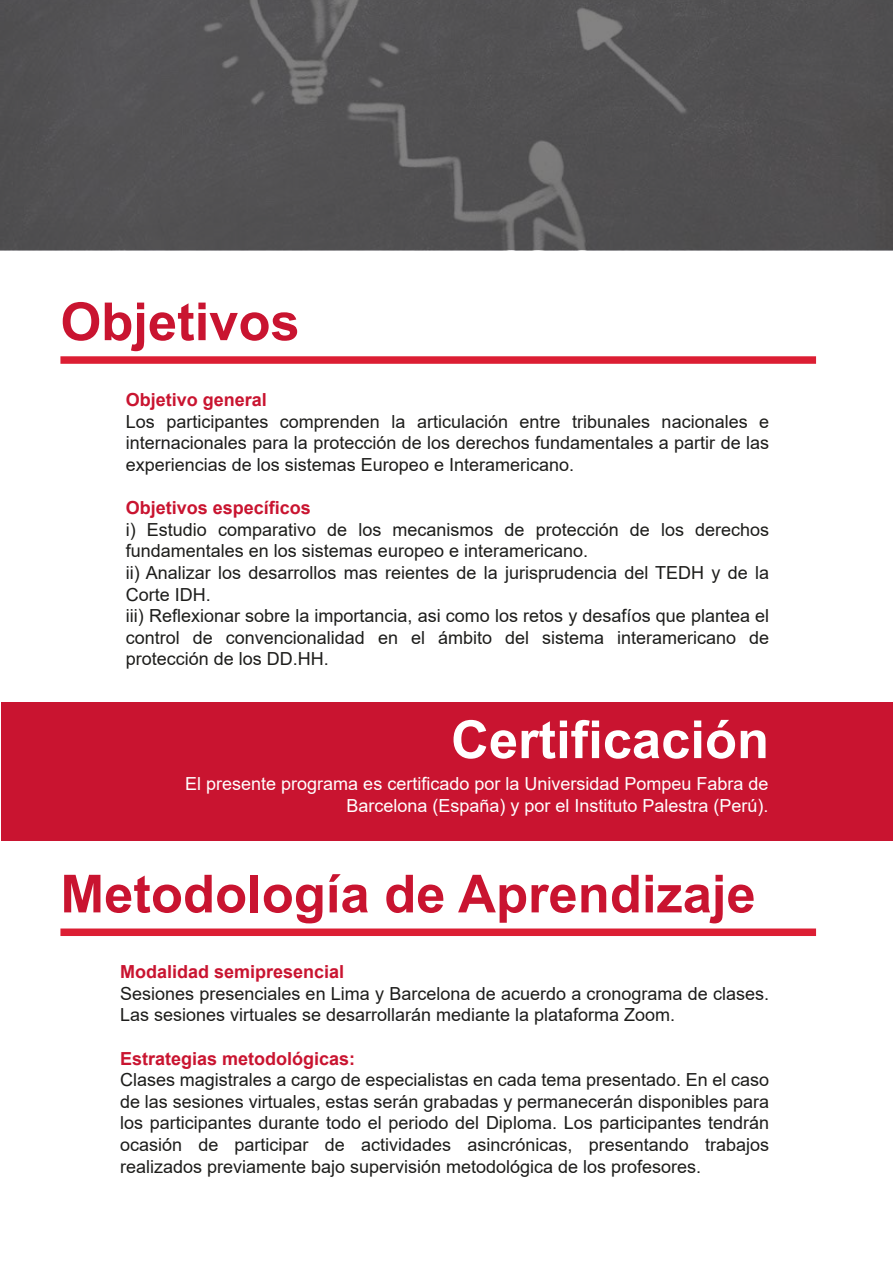
<style>
.page{position:relative;width:893px;height:1263px;background:#fff}
.page>*{position:absolute;margin:0;border:0;box-sizing:border-box;transform-origin:0 0}
.t1{font:700 52.5px "Arial";color:#c91430}
.t2{font:700 52.5px "Arial";color:#fff}
.t3{font:18px/21.6px "Arial";color:#1d1d1b;text-align:justify}
.t4{font:18px/21.6px "Arial";color:#fff;text-align:right}
.t5{font:700 18px "Arial";color:#c91430}
</style>
<div class="page">
<div style="left:60px;top:356px;width:756px;height:8px;background:#dc1e33"></div>
<div style="left:60px;top:928px;width:756px;height:8px;background:#dc1e33"></div>
<div style="left:1px;top:702px;width:892px;height:139px;background:#c91430"></div>
<div style="left:0;top:0;width:893px;height:250px;background:#525152"></div>
<h1 class="t1" style="left:60px;top:285px;width:241px">Objetivos</h1>
<p class="t5" style="left:126px;top:387px;width:143px">Objetivo general</p>
<p class="t3" style="left:126px;top:410px;width:645px">Los participantes comprenden la articulación entre tribunales nacionales e internacionales para la protección de los derechos fundamentales a partir de las experiencias de los sistemas Europeo e Interamericano.</p>
<p class="t5" style="left:126px;top:495px;width:187px">Objetivos específicos</p>
<p class="t3" style="left:126px;top:518px;width:645px;text-align:left">i) Estudio comparativo de los mecanismos de protección de los derechos fundamentales en los sistemas europeo e interamericano.<br>ii) Analizar los desarrollos mas reientes de la jurisprudencia del TEDH y de la Corte IDH.<br>iii) Reflexionar sobre la importancia, asi como los retos y desafíos que plantea el control de convencionalidad en el ámbito del sistema interamericano de protección de los DD.HH.</p>
<h1 class="t2" style="left:451px;top:703px;width:319px">Certificación</h1>
<p class="t4" style="left:185px;top:773px;width:585px">El presente programa es certificado por la Universidad Pompeu Fabra de<br>Barcelona (España) y por el Instituto Palestra (Perú).</p>
<h1 class="t1" style="left:60px;top:857px;width:697px">Metodología de Aprendizaje</h1>
<p class="t5" style="left:120px;top:959px;width:226px">Modalidad semipresencial</p>
<p class="t3" style="left:120px;top:983px;width:651px">Sesiones presenciales en Lima y Barcelona de acuerdo a cronograma de clases.<br>Las sesiones virtuales se desarrollarán mediante la plataforma Zoom.</p>
<p class="t5" style="left:120px;top:1046px;width:237px">Estrategias metodológicas:</p>
<p class="t3" style="left:120px;top:1069px;width:651px">Clases magistrales a cargo de especialistas en cada tema presentado. En el caso de las sesiones virtuales, estas serán grabadas y permanecerán disponibles para los participantes durante todo el periodo del Diploma. Los participantes tendrán ocasión de participar de actividades asincrónicas, presentando trabajos realizados previamente bajo supervisión metodológica de los profesores.</p>
</div>
